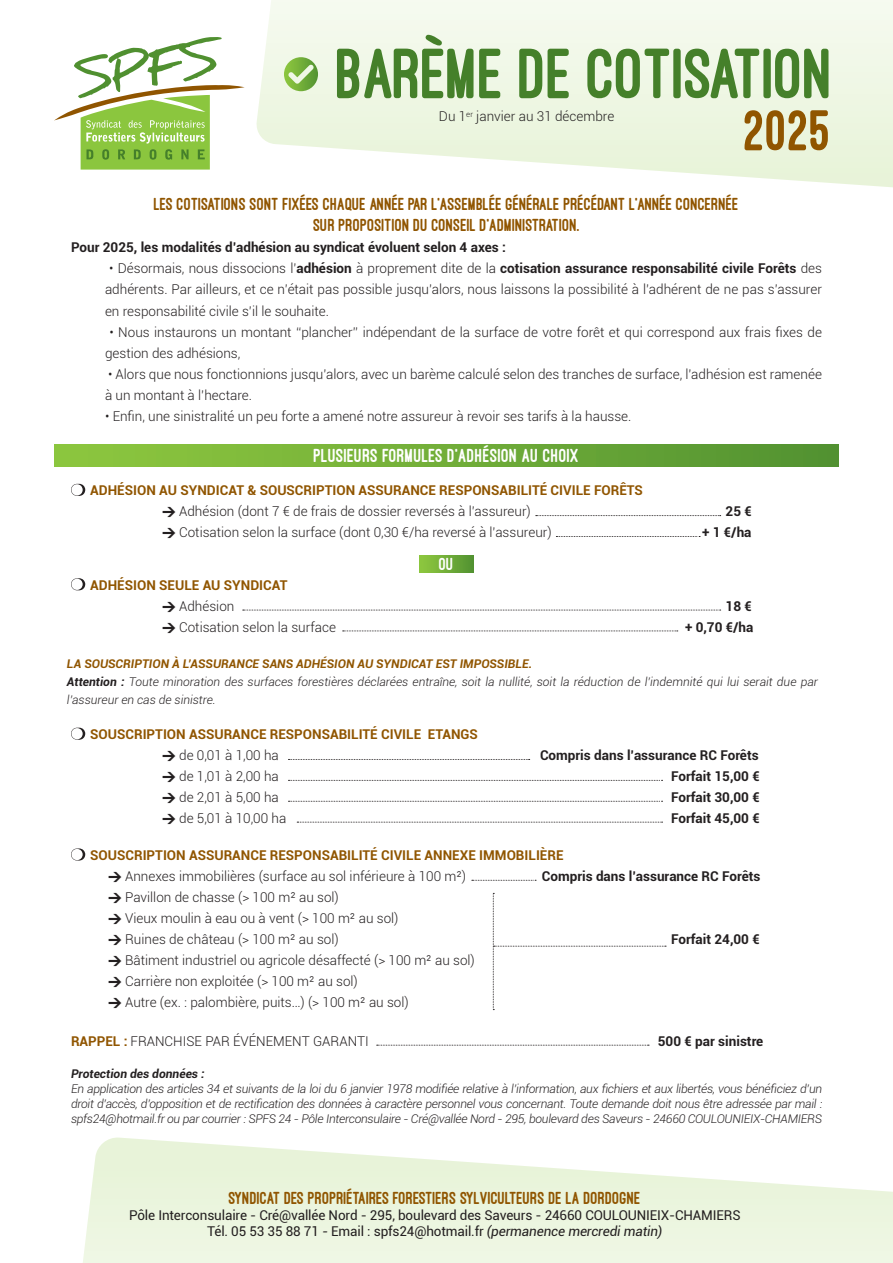
<style>
.page{position:relative;width:893px;height:1263px;background:#fff}
.page>*{position:absolute;margin:0;border:0;box-sizing:border-box;transform-origin:0 0}
.t1{font:800 73.5px "Ostrich Sans";letter-spacing:-.01em;color:#45802a}
.t2{font:800 59.4px "Ostrich Sans";color:#905500}
.t3{font:800 19.5px "Ostrich Sans";letter-spacing:.01em;color:#fff}
.t4{font:800 18px/21.6px "Ostrich Sans";color:#905500;text-align:center}
.t5{font:800 18px "Ostrich Sans";color:#fff}
.t6{font:300 13.5px/21px "Roboto";color:#231f20}
.t7{font:700 13.5px/21px "Roboto";color:#905500}
.t8{font:700 13.5px "Roboto";color:#231f20}
.t9{font:13.5px/16.2px "Roboto";letter-spacing:-.01em;color:#231f20;text-align:center}
.t10{font:italic 300 12px/15px "Roboto";color:#231f20;text-align:justify}
.t11{font:italic 700 12px "Roboto";color:#231f20}
.s1{font-weight:700}
.s2{font-family:"DINBLACK Black";font-weight:400;color:#231f20}
.s3{font-weight:300;color:#231f20}
.s4{font-family:"DINBLACK Black";font-weight:400}
.s5{font-weight:700;color:#905500}
.s6{font-style:italic}
</style>
<div class="page">
<svg style="left:54px;top:37px;width:191px;height:133px"></svg>
<svg style="left:71px;top:484px;width:14px;height:12px"></svg>
<svg style="left:71px;top:728px;width:14px;height:12px"></svg>
<svg style="left:71px;top:848px;width:14px;height:12px"></svg>
<svg style="left:71px;top:578px;width:14px;height:12px"></svg>
<svg style="left:83px;top:1137px;width:810px;height:126px;fill:#edf6e1"></svg>
<div style="left:54px;top:444px;width:785px;height:22px;background:linear-gradient(to right,#8fc83f,#529232)"></div>
<svg style="left:536px;top:515px;width:185px;height:1px"></svg>
<svg style="left:288px;top:759px;width:242px;height:1px"></svg>
<svg style="left:472px;top:880px;width:64px;height:1px"></svg>
<svg style="left:288px;top:801px;width:375px;height:1px"></svg>
<svg style="left:243px;top:610px;width:478px;height:1px"></svg>
<svg style="left:556px;top:536px;width:144px;height:1px"></svg>
<svg style="left:343px;top:630px;width:335px;height:1px"></svg>
<svg style="left:288px;top:780px;width:375px;height:1px"></svg>
<svg style="left:493px;top:893px;width:173px;height:117px"></svg>
<svg style="left:297px;top:822px;width:366px;height:1px"></svg>
<svg style="left:377px;top:1045px;width:272px;height:1px"></svg>
<div style="left:420px;top:555px;width:53px;height:17px;background:linear-gradient(to right,#90c83f,#539332)"></div>
<svg style="left:256px;top:0;width:637px;height:188px;fill:#f0f8e7"></svg>
<svg style="left:284px;top:57px;width:34px;height:34px"></svg>
<h1 class="t1" style="left:336px;top:35px;width:499px">BARÈME DE COTISATION</h1>
<h2 class="t2" style="left:744px;top:99px;width:89px">2025</h2>
<p class="t6" style="left:439px;top:106px;width:177px">Du 1<sup>er</sup> janvier au 31 décembre</p>
<h3 class="t4" style="left:154px;top:193px;width:586px">LES COTISATIONS SONT FIXÉES CHAQUE ANNÉE PAR L’ASSEMBLÉE GÉNÉRALE PRÉCÉDANT L’ANNÉE CONCERNÉE<br>SUR PROPOSITION DU CONSEIL D’ADMINISTRATION.</h3>
<p class="t8" style="left:71px;top:238px;width:436px">Pour 2025, les modalités d’adhésion au syndicat évoluent selon 4 axes :</p>
<p class="t6" style="left:105px;top:258px;width:718px;text-align:justify;text-indent:4px">• Désormais, nous dissocions l’<span class="s1">adhésion</span> à proprement dite de la <span class="s1">cotisation assurance responsabilité civile Forêts</span> des adhérents. Par ailleurs, et ce n’était pas possible jusqu’alors, nous laissons la possibilité à l’adhérent de ne pas s’assurer en responsabilité civile s’il le souhaite.</p>
<p class="t6" style="left:105px;top:321px;width:718px;text-indent:4px">• Nous instaurons un montant ‘‘plancher’’ indépendant de la surface de votre forêt et qui correspond aux frais fixes de gestion des adhésions,</p>
<p class="t6" style="left:105px;top:363px;width:718px">• Alors que nous fonctionnions jusqu’alors, avec un barème calculé selon des tranches de surface, l’adhésion est ramenée à un montant à l’hectare.</p>
<p class="t6" style="left:105px;top:405px;width:528px">• Enfin, une sinistralité un peu forte a amené notre assureur à revoir ses tarifs à la hausse.</p>
<h3 class="t3" style="left:314px;top:445px;width:267px">PLUSIEURS FORMULES D’ADHÉSION AU CHOIX</h3>
<p class="t7" style="left:162px;top:479px;width:482px;text-indent:-72px">ADHÉSION AU SYNDICAT &amp; SOUSCRIPTION ASSURANCE RESPONSABILITÉ CIVILE FORÊTS <span class="s2">&gt;</span> <span class="s3">Adhésion (dont 7 € de frais de dossier reversés à l’assureur)</span></p>
<p class="t8" style="left:726px;top:502px;width:28px">25 €</p>
<p class="t6" style="left:162px;top:522px;width:391px"><span class="s4">&gt;</span> Cotisation selon la surface (dont 0,30 €/ha reversé à l’assureur)</p>
<p class="t8" style="left:702px;top:523px;width:51px">+ 1 €/ha</p>
<p class="t7" style="left:162px;top:574px;width:127px;text-indent:-72px">ADHÉSION SEULE AU SYNDICAT <span class="s2">&gt;</span> <span class="s3">Adhésion</span></p>
<h3 class="t5" style="left:439px;top:554px;width:16px">OU</h3>
<p class="t8" style="left:726px;top:596px;width:28px">18 €</p>
<p class="t6" style="left:162px;top:616px;width:175px"><span class="s4">&gt;</span> Cotisation selon la surface</p>
<p class="t8" style="left:685px;top:617px;width:70px">+ 0,70 €/ha</p>
<p class="t10" style="left:67px;top:654px;width:752px;line-height:18px;text-align:left"><span class="s5">LA SOUSCRIPTION À L’ASSURANCE SANS ADHÉSION AU SYNDICAT EST IMPOSSIBLE.<br></span><span class="s1">Attention :</span> Toute minoration des surfaces forestières déclarées entraîne, soit la nullité, soit la réduction de l’indemnité qui lui serait due par l’assureur en cas de sinistre.</p>
<p class="t7" style="left:162px;top:723px;width:317px;text-indent:-72px">SOUSCRIPTION ASSURANCE RESPONSABILITÉ CIVILE ETANGS <span class="s2">&gt;</span> <span class="s3">de 0,01 à 1,00 ha</span></p>
<p class="t8" style="left:540px;top:746px;width:220px">Compris dans l’assurance RC Forêts</p>
<p class="t6" style="left:162px;top:765px;width:118px"><span class="s4">&gt;</span> de 1,01 à 2,00 ha</p>
<p class="t8" style="left:671px;top:767px;width:90px">Forfait 15,00 €</p>
<p class="t6" style="left:162px;top:786px;width:118px"><span class="s4">&gt;</span> de 2,01 à 5,00 ha</p>
<p class="t8" style="left:671px;top:788px;width:90px">Forfait 30,00 €</p>
<p class="t6" style="left:162px;top:807px;width:126px"><span class="s4">&gt;</span> de 5,01 à 10,00 ha</p>
<p class="t8" style="left:671px;top:809px;width:90px">Forfait 45,00 €</p>
<p class="t7" style="left:108px;top:844px;width:457px;text-indent:-18px">SOUSCRIPTION ASSURANCE RESPONSABILITÉ CIVILE ANNEXE IMMOBILIÈRE <span class="s2">&gt;</span> <span class="s3">Annexes immobilières (surface au sol inférieure à 100 m²)</span></p>
<p class="t8" style="left:542px;top:867px;width:220px">Compris dans l’assurance RC Forêts</p>
<p class="t6" style="left:108px;top:886px;width:292px"><span class="s4">&gt;</span> Pavillon de chasse (&gt; 100 m² au sol)<br><span class="s4">&gt;</span> Vieux moulin à eau ou à vent (&gt; 100 m² au sol) <span class="s4">&gt;</span> Ruines de château (&gt; 100 m² au sol)</p>
<p class="t8" style="left:671px;top:930px;width:90px">Forfait 24,00 €</p>
<p class="t6" style="left:108px;top:949px;width:368px"><span class="s4">&gt;</span> Bâtiment industriel ou agricole désaffecté (&gt; 100 m² au sol) <span class="s4">&gt;</span> Carrière non exploitée (&gt; 100 m² au sol)<br><span class="s4">&gt;</span> Autre (ex. : palombière, puits…) (&gt; 100 m² au sol)</p>
<p class="t6" style="left:71px;top:1030px;width:299px"><span class="s5">RAPPEL :</span> FRANCHISE PAR ÉVÉNEMENT GARANTI</p>
<p class="t8" style="left:658px;top:1032px;width:107px">500 € par sinistre</p>
<p class="t11" style="left:71px;top:1065px;width:135px">Protection des données :</p>
<p class="t10" style="left:71px;top:1081px;width:753px">En application des articles 34 et suivants de la loi du 6 janvier 1978 modifiée relative à l’information, aux fichiers et aux libertés, vous bénéficiez d’un droit d’accès, d’opposition et de rectification des données à caractère personnel vous concernant. Toute demande doit nous être adressée par mail : spfs24@hotmail.fr ou par courrier : SPFS 24 - Pôle Interconsulaire - Cré@vallée Nord - 295, boulevard des Saveurs - 24660 COULOUNIEIX-CHAMIERS</p>
<h3 class="t4" style="left:229px;top:1187px;width:414px">SYNDICAT DES PROPRIÉTAIRES FORESTIERS SYLVICULTEURS DE LA DORDOGNE</h3>
<p class="t9" style="left:129px;top:1207px;width:613px">Pôle Interconsulaire - Cré@vallée Nord - 295, boulevard des Saveurs - 24660 COULOUNIEIX-CHAMIERS<br>Tél. 05 53 35 88 71 <span class="s6">-</span> Email : spfs24@hotmail.fr <span class="s6">(permanence mercredi matin)</span></p>
</div>
